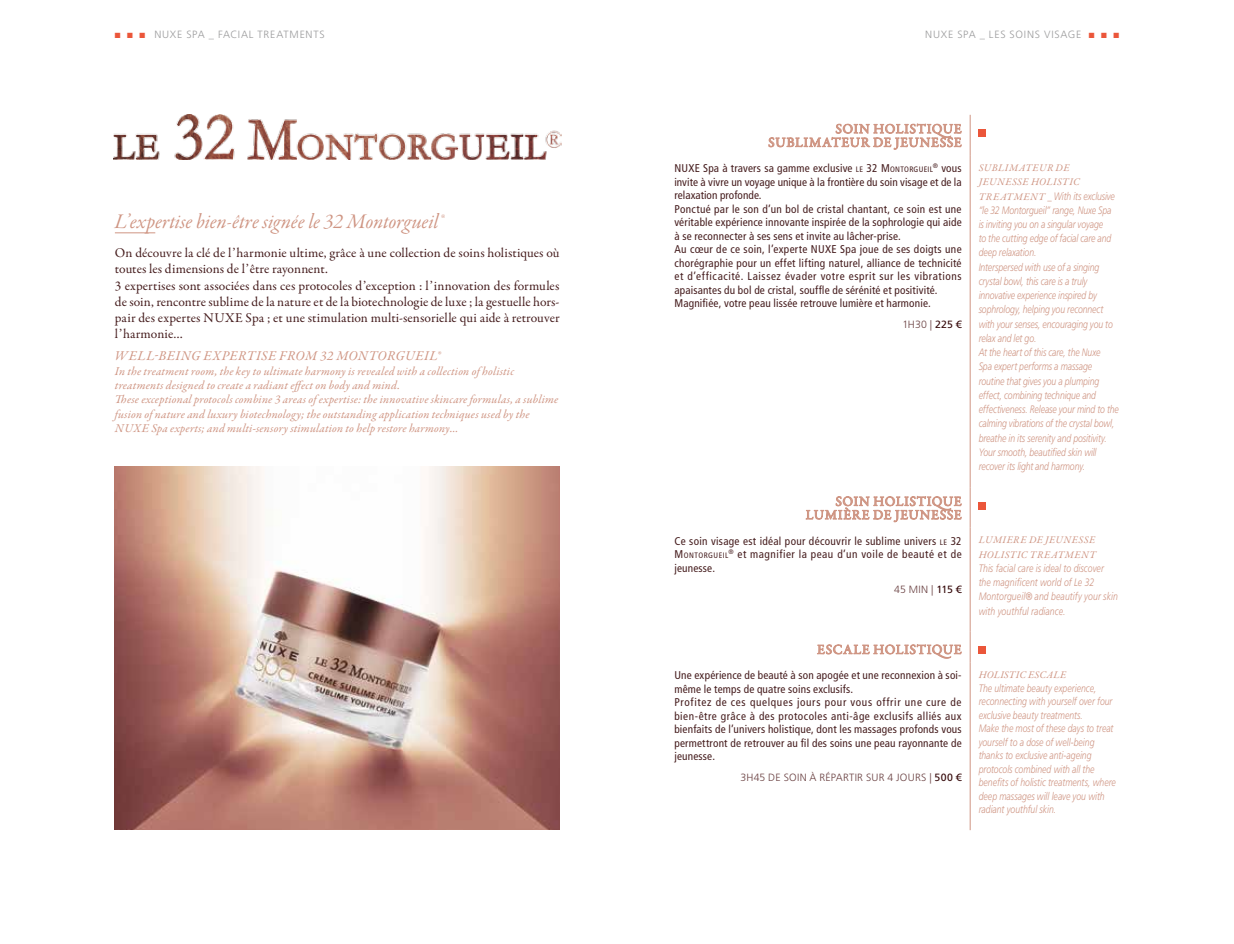
<style>
.page{position:relative;width:1234px;height:944px;background:#fff}
.page>*{position:absolute;margin:0;border:0;box-sizing:border-box;transform-origin:0 0}
.t1{font:21px "Garamond Premr Pro It Subh";letter-spacing:.005em;color:#cf9583}
.t2{font:13.5px/16.2px "Garamond Premr Pro";letter-spacing:.005em;color:#451c1d}
.t3{font:italic 13.5px "Garamond Premr Pro";letter-spacing:.04em;color:#cf9583}
.t4{font:13.5px "Garamond Premr Pro";letter-spacing:.06em;color:#cf9583}
.t5{font:italic 12px/14.4px "Garamond Premr Pro";letter-spacing:.015em;color:#cf9583}
.t6{font:condensed 11.25px/13.5px "Frutiger LT Std";letter-spacing:.02em;color:#451c1d}
.t7{font:condensed 11.25px "Frutiger LT Std";letter-spacing:.045em;color:#451c1d}
.t8{font:italic 300 10.8px/14.2px "Frutiger LT Std";letter-spacing:-.005em;color:#cf9583;scale:.8 1}
.t9{font:300 10.5px "Frutiger LT Std";letter-spacing:.07em;color:#9c9c9d}
.t10{font:300 10.5px "Frutiger LT Std";letter-spacing:.02em;color:#6b4243}
.t11{font:italic 10.2px/14.2px "Garamond Premr Pro";letter-spacing:.045em;color:#cf9583}
.t12{font:italic 10.2px "Garamond Premr Pro";letter-spacing:.02em;color:#cf9583}
.t13{font:condensed 7.8px "Frutiger LT Std";letter-spacing:.065em;color:#451c1d}
.s1{color:#eb563a}
.s2{font-size:7.8px}
.s3{font-weight:400;color:#340708}
.s4{font-size:11.25px}
.s5{font-family:"Garamond Premr Pro";font-weight:400;font-size:10.2px}
</style>
<div class="page">
<hr style="left:969px;top:115px;width:1px;height:40px;background:#cf9583">
<hr style="left:969px;top:155px;width:1px;height:332px;background:#cf9583">
<hr style="left:969px;top:487px;width:1px;height:41px;background:#cf9583">
<hr style="left:969px;top:528px;width:1px;height:104px;background:#cf9583">
<hr style="left:969px;top:632px;width:1px;height:30px;background:#cf9583">
<hr style="left:969px;top:662px;width:1px;height:168px;background:#cf9583">
<svg style="left:768px;top:123px;width:193px;height:27px"></svg>
<div style="left:978px;top:130px;width:7px;height:7px;background:#eb563a"></div>
<svg style="left:805px;top:495px;width:156px;height:27px"></svg>
<div style="left:978px;top:502px;width:7px;height:7px;background:#eb563a"></div>
<svg style="left:817px;top:644px;width:144px;height:15px"></svg>
<div style="left:978px;top:647px;width:7px;height:7px;background:#eb563a"></div>
<img style="left:113px;top:115px;width:448px;height:44px">
<hr style="left:115px;top:233px;width:40px;height:1px;background:#cf9583">
<img style="left:115px;top:467px;width:444px;height:362px">
<p class="t9" style="left:115px;top:29px;width:211px"><span class="s1">■</span> <span class="s1">■</span> <span class="s1">■</span> NUXE SPA _ FACIAL TREATMENTS</p>
<h1 class="t1" style="left:115px;top:209px;width:330px">L’expertise bien-être signée le 32 Montorgueil®</h1>
<p class="t2" style="left:115px;top:245px;width:446px">On découvre la clé de l’harmonie ultime, grâce à une collection de soins holistiques où toutes les dimensions de l’être rayonnent.<br>3 expertises sont associées dans ces protocoles d’exception : l’innovation des formules de soin, rencontre sublime de la nature et de la biotechnologie de luxe ; la gestuelle hors&shy;pair des expertes NUXE Spa ; et une stimulation multi-sensorielle qui aide à retrouver l’harmonie…</p>
<p class="t3" style="left:115px;top:348px;width:326px">WELL-BEING EXPERTISE FROM 32 MONTORGUEIL®</p>
<p class="t5" style="left:115px;top:364px;width:445px">In the treatment room, the key to ultimate harmony is revealed with a collection of holistic treatments designed to create a radiant effect on body and mind.<br>These exceptional protocols combine 3 areas of expertise: the innovative skincare formulas, a sublime fusion of nature and luxury biotechnology; the outstanding application techniques used by the NUXE Spa experts; and multi-sensory stimulation to help restore harmony…</p>
<p class="t9" style="left:925px;top:29px;width:195px">NUXE SPA _ LES SOINS VISAGE <span class="s1">■</span> <span class="s1">■</span> <span class="s1">■</span></p>
<p class="t6" style="left:674px;top:161px;width:289px">NUXE Spa à travers sa gamme exclusive <span class="s2">LE</span> 32 M<span class="s2">ONTORGUEIL</span><sup>®</sup> vous invite à vivre un voyage unique à la frontière du soin visage et de la relaxation profonde.<br>Ponctué par le son d’un bol de cristal chantant, ce soin est une véritable expérience innovante inspirée de la sophrologie qui aide à se reconnecter à ses sens et invite au lâcher-prise.<br>Au cœur de ce soin, l’experte NUXE Spa joue de ses doigts une chorégraphie pour un effet lifting naturel, alliance de technicité et d’efficacité. Laissez évader votre esprit sur les vibrations apaisantes du bol de cristal, souffle de sérénité et positivité.<br>Magnifiée, votre peau lissée retrouve lumière et harmonie.</p>
<p class="t10" style="left:902px;top:319px;width:61px">1H30 | <span class="s3">225 €</span></p>
<p class="t4" style="left:835px;top:493px;width:127px">SOIN HOLISTIQUE</p>
<p class="t6" style="left:674px;top:534px;width:289px">Ce soin visage est idéal pour découvrir le sublime univers <span class="s2">LE</span> 32</p>
<p class="t13" style="left:674px;top:551px;width:55px"><span class="s4">M</span>ONTORGUEIL</p>
<p class="t7" style="left:728px;top:548px;width:235px"><sup>®</sup> et magnifier la peau d’un voile de beauté et de</p>
<p class="t6" style="left:674px;top:561px;width:42px">jeunesse.</p>
<p class="t10" style="left:894px;top:583px;width:69px">45 MIN | <span class="s3">115 €</span></p>
<p class="t11" style="left:978px;top:161px;width:103px">SUBLIMATEUR DE<br>JEUNESSE HOLISTIC</p>
<p class="t8" style="left:978px;top:189px;width:177px"><span class="s5">TREATMENT</span> _ With its exclusive “le 32 Montorgueil” range, Nuxe Spa is inviting you on a singular voyage<br>to the cutting edge of facial care and deep relaxation.<br>Interspersed with use of a singing crystal bowl, this care is a truly innovative experience inspired by sophrology, helping you reconnect with your senses, encouraging you to relax and let go.<br>At the heart of this care, the Nuxe<br>Spa expert performs a massage routine that gives you a plumping effect, combining technique and effectiveness. Release your mind to the calming vibrations of the crystal bowl, breathe in its serenity and positivity.<br>Your smooth, beautified skin will recover its light and harmony.</p>
<p class="t11" style="left:978px;top:534px;width:119px">LUMIERE DE JEUNESSE<br>HOLISTIC TREATMENT</p>
<p class="t8" style="left:978px;top:561px;width:175px">This facial care is ideal to discover the magnificent world of Le 32<br>Montorgueil® and beautify your skin with youthful radiance.</p>
<p class="t6" style="left:674px;top:669px;width:289px">Une expérience de beauté à son apogée et une reconnexion à soi&shy;même le temps de quatre soins exclusifs.<br>Profitez de ces quelques jours pour vous offrir une cure de bien-être grâce à des protocoles anti-âge exclusifs alliés aux bienfaits de l’univers holistique, dont les massages profonds vous permettront de retrouver au fil des soins une peau rayonnante de jeunesse.</p>
<p class="t10" style="left:740px;top:772px;width:223px">3H45 DE SOIN À RÉPARTIR SUR 4 JOURS | <span class="s3">500 €</span></p>
<p class="t12" style="left:978px;top:668px;width:89px">HOLISTIC ESCALE</p>
<p class="t8" style="left:978px;top:681px;width:173px;line-height:13.5px">The ultimate beauty experience, reconnecting with yourself over four exclusive beauty treatments.<br>Make the most of these days to treat yourself to a dose of well-being thanks to exclusive anti-ageing protocols combined with all the benefits of holistic treatments, where deep massages will leave you with radiant youthful skin.</p>
</div>
